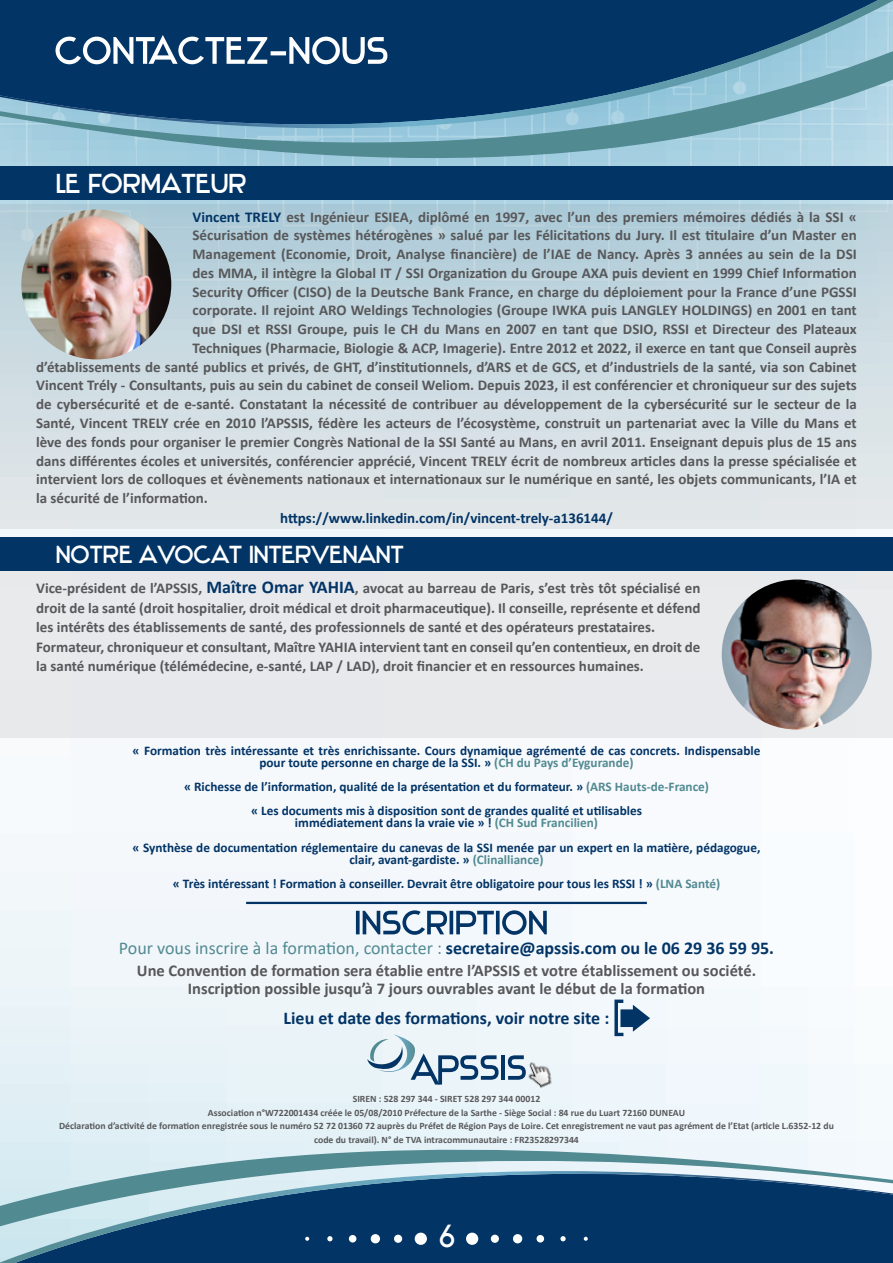
<style>
.page{position:relative;width:893px;height:1263px;background:#fff}
.page>*{position:absolute;margin:0;border:0;box-sizing:border-box;transform-origin:0 0}
.t1{font:27px "Stentiga";color:#fff}
.t2{font:26.55px "Stentiga";color:#fff}
.t3{font:24px "Stentiga";color:#fff}
.t4{font:18px "Calibri";color:#528a92}
.t5{font:700 18px "Calibri";color:#023466}
.t6{font:700 16.5px/18px "Calibri";color:#58585a;text-align:center}
.t7{font:700 15px/19.5px "Calibri";color:#58585a}
.t8{font:700 15px "Calibri";color:#023466}
.t9{font:700 13.2px/24.3px "Calibri";color:#023466;text-align:center}
.t10{font:700 9.75px/13.5px "Calibri";color:#58585a;text-align:center}
.s1{color:#023466}
.s2{font-size:18px;color:#023466}
.s3{color:#528a92}
.s4{font-weight:700;color:#023466}
</style>
<div class="page">
<svg style="left:0;top:833px;width:855px;height:287px"></svg>
<img style="left:0;top:200px;width:893px;height:337px">
<svg style="left:0;top:1226px;width:893px;height:37px;background:#10406f"></svg>
<svg style="left:0;top:1120px;width:893px;height:106px;background:#88a7bb"></svg>
<svg style="left:305px;top:1237px;width:4px;height:4px"></svg>
<svg style="left:327px;top:1236px;width:6px;height:5px"></svg>
<div style="left:349px;top:1235px;width:7px;height:7px;background:#fff;border-radius:50%"></div>
<div style="left:371px;top:1234px;width:9px;height:9px;background:#fff;border-radius:50%"></div>
<div style="left:394px;top:1235px;width:8px;height:8px;background:#fff;border-radius:50%"></div>
<div style="left:415px;top:1232px;width:12px;height:13px;background:#fff;border-radius:50%"></div>
<svg style="left:584px;top:1237px;width:4px;height:4px"></svg>
<svg style="left:560px;top:1236px;width:6px;height:5px"></svg>
<div style="left:537px;top:1235px;width:7px;height:7px;background:#fff;border-radius:50%"></div>
<div style="left:513px;top:1234px;width:9px;height:9px;background:#fff;border-radius:50%"></div>
<div style="left:491px;top:1235px;width:8px;height:8px;background:#fff;border-radius:50%"></div>
<div style="left:466px;top:1232px;width:12px;height:13px;background:#fff;border-radius:50%"></div>
<svg style="left:0;top:0;width:893px;height:51px;background:#0e406f"></svg>
<svg style="left:0;top:51px;width:893px;height:115px;background:#5686a3"></svg>
<svg style="left:56px;top:35px;width:331px;height:29px"></svg>
<svg style="left:367px;top:1034px;width:132px;height:50px;background:#bdcfdc"></svg>
<hr style="left:501px;top:1055px;width:4px;height:25px;background:#023466">
<svg style="left:508px;top:1055px;width:9px;height:25px"></svg>
<div style="left:0;top:571px;width:893px;height:167px;background:#e8e9ec"></div>
<img style="left:722px;top:579px;width:150px;height:150px;border-radius:75px">
<div style="left:0;top:204px;width:893px;height:324px;background:linear-gradient(to bottom,#b0ccd9,#e6e9eb)"></div>
<img style="left:21px;top:209px;width:150px;height:150px;border-radius:75px">
<svg style="left:614px;top:999px;width:36px;height:37px"></svg>
<div style="left:0;top:166px;width:893px;height:34px;background:#023466"></div>
<div style="left:0;top:537px;width:893px;height:34px;background:#023466"></div>
<hr style="left:246px;top:902px;width:401px;height:2px;background:#023466">
<svg style="left:356px;top:910px;width:191px;height:25px"></svg>
<img style="left:517px;top:1052px;width:42px;height:44px">
<h2 class="t2" style="left:56px;top:168px;width:192px">LE FORMATEUR</h2>
<p class="t7" style="left:193px;top:207px;width:666px"><span class="s1">Vincent TRELY</span> est Ingénieur ESIEA, diplômé en 1997, avec l’un des premiers mémoires dédiés à la SSI «</p>
<p class="t7" style="left:193px;top:226px;width:666px">Sécurisation de systèmes hétérogènes » salué par les Félicitations du Jury. Il est titulaire d’un Master en</p>
<p class="t7" style="left:193px;top:244px;width:666px">Management (Economie, Droit, Analyse financière) de l’IAE de Nancy. Après 3 années au sein de la DSI</p>
<p class="t7" style="left:193px;top:263px;width:666px">des MMA, il intègre la Global IT / SSI Organization du Groupe AXA puis devient en 1999 Chief Information</p>
<p class="t7" style="left:193px;top:282px;width:666px">Security Officer (CISO) de la Deutsche Bank France, en charge du déploiement pour la France d’une PGSSI</p>
<p class="t7" style="left:193px;top:301px;width:666px">corporate. Il rejoint ARO Weldings Technologies (Groupe IWKA puis LANGLEY HOLDINGS) en 2001 en tant</p>
<p class="t7" style="left:193px;top:319px;width:666px">que DSI et RSSI Groupe, puis le CH du Mans en 2007 en tant que DSIO, RSSI et Directeur des Plateaux</p>
<p class="t7" style="left:193px;top:338px;width:666px">Techniques (Pharmacie, Biologie &amp; ACP, Imagerie). Entre 2012 et 2022, il exerce en tant que Conseil auprès</p>
<p class="t7" style="left:36px;top:357px;width:822px">d’établissements de santé publics et privés, de GHT, d’institutionnels, d’ARS et de GCS, et d’industriels de la santé, via son Cabinet</p>
<p class="t7" style="left:36px;top:376px;width:822px">Vincent Trély - Consultants, puis au sein du cabinet de conseil Weliom. Depuis 2023, il est conférencier et chroniqueur sur des sujets</p>
<p class="t7" style="left:36px;top:394px;width:822px">de cybersécurité et de e-santé. Constatant la nécessité de contribuer au développement de la cybersécurité sur le secteur de la</p>
<p class="t7" style="left:36px;top:413px;width:822px">Santé, Vincent TRELY crée en 2010 l’APSSIS, fédère les acteurs de l’écosystème, construit un partenariat avec la Ville du Mans et</p>
<p class="t7" style="left:36px;top:432px;width:822px">lève des fonds pour organiser le premier Congrès National de la SSI Santé au Mans, en avril 2011. Enseignant depuis plus de 15 ans</p>
<p class="t7" style="left:36px;top:451px;width:822px">dans différentes écoles et universités, conférencier apprécié, Vincent TRELY écrit de nombreux articles dans la presse spécialisée et</p>
<p class="t7" style="left:36px;top:469px;width:822px">intervient lors de colloques et évènements nationaux et internationaux sur le numérique en santé, les objets communicants, l’IA et</p>
<p class="t7" style="left:36px;top:488px;width:173px">la sécurité de l’information.</p>
<p class="t8" style="left:280px;top:507px;width:334px">https://www.linkedin.com/in/vincent-trely-a136144/</p>
<h3 class="t3" style="left:56px;top:540px;width:350px">NOTRE AVOCAT INTERVENANT</h3>
<p class="t7" style="left:36px;top:578px;width:666px">Vice-président de l’APSSIS, <span class="s2">Maître Omar YAHIA</span>, avocat au barreau de Paris, s’est très tôt spécialisé en droit de la santé (droit hospitalier, droit médical et droit pharmaceutique). Il conseille, représente et défend les intérêts des établissements de santé, des professionnels de santé et des opérateurs prestataires.<br>Formateur, chroniqueur et consultant, Maître YAHIA intervient tant en conseil qu’en contentieux, en droit de la santé numérique (télémédecine, e-santé, LAP / LAD), droit financier et en ressources humaines.</p>
<p class="t9" style="left:133px;top:744px;width:629px;line-height:12.1px">« Formation très intéressante et très enrichissante. Cours dynamique agrémenté de cas concrets. Indispensable pour toute personne en charge de la SSI. » <span class="s3">(CH du Pays d’Eygurande)</span></p>
<p class="t9" style="left:184px;top:774px;width:527px">« Richesse de l’information, qualité de la présentation et du formateur. » <span class="s3">(ARS Hauts-de-France) </span>« Les documents mis à disposition sont de grandes qualité et utilisables</p>
<p class="t9" style="left:133px;top:811px;width:629px">immédiatement dans la vraie vie » ! <span class="s3">(CH Sud Francilien)<br></span>« Synthèse de documentation réglementaire du canevas de la SSI menée par un expert en la matière, pédagogue,</p>
<p class="t9" style="left:173px;top:847px;width:549px">clair, avant-gardiste. » <span class="s3">(Clinalliance)<br></span>« Très intéressant ! Formation à conseiller. Devrait être obligatoire pour tous les RSSI ! » <span class="s3">(LNA Santé)</span></p>
<p class="t4" style="left:119px;top:935px;width:657px">Pour vous inscrire à la formation, contacter : <span class="s4">secretaire@apssis.com ou le 06 29 36 59 95.</span></p>
<p class="t6" style="left:137px;top:961px;width:621px">Une Convention de formation sera établie entre l’APSSIS et votre établissement ou société.<br>Inscription possible jusqu’à 7 jours ouvrables avant le début de la formation</p>
<p class="t5" style="left:284px;top:1005px;width:327px">Lieu et date des formations, voir notre site :</p>
<p class="t10" style="left:59px;top:1092px;width:776px">SIREN : 528 297 344 - SIRET 528 297 344 00012<br>Association n°W722001434 créée le 05/08/2010 Préfecture de la Sarthe - Siège Social : 84 rue du Luart 72160 DUNEAU<br>Déclaration d’activité de formation enregistrée sous le numéro 52 72 01360 72 auprès du Préfet de Région Pays de Loire. Cet enregistrement ne vaut pas agrément de l’Etat (article L.6352-12 du code du travail). N° de TVA intracommunautaire : FR23528297344</p>
<h1 class="t1" style="left:440px;top:1221px;width:17px">6</h1>
</div>
